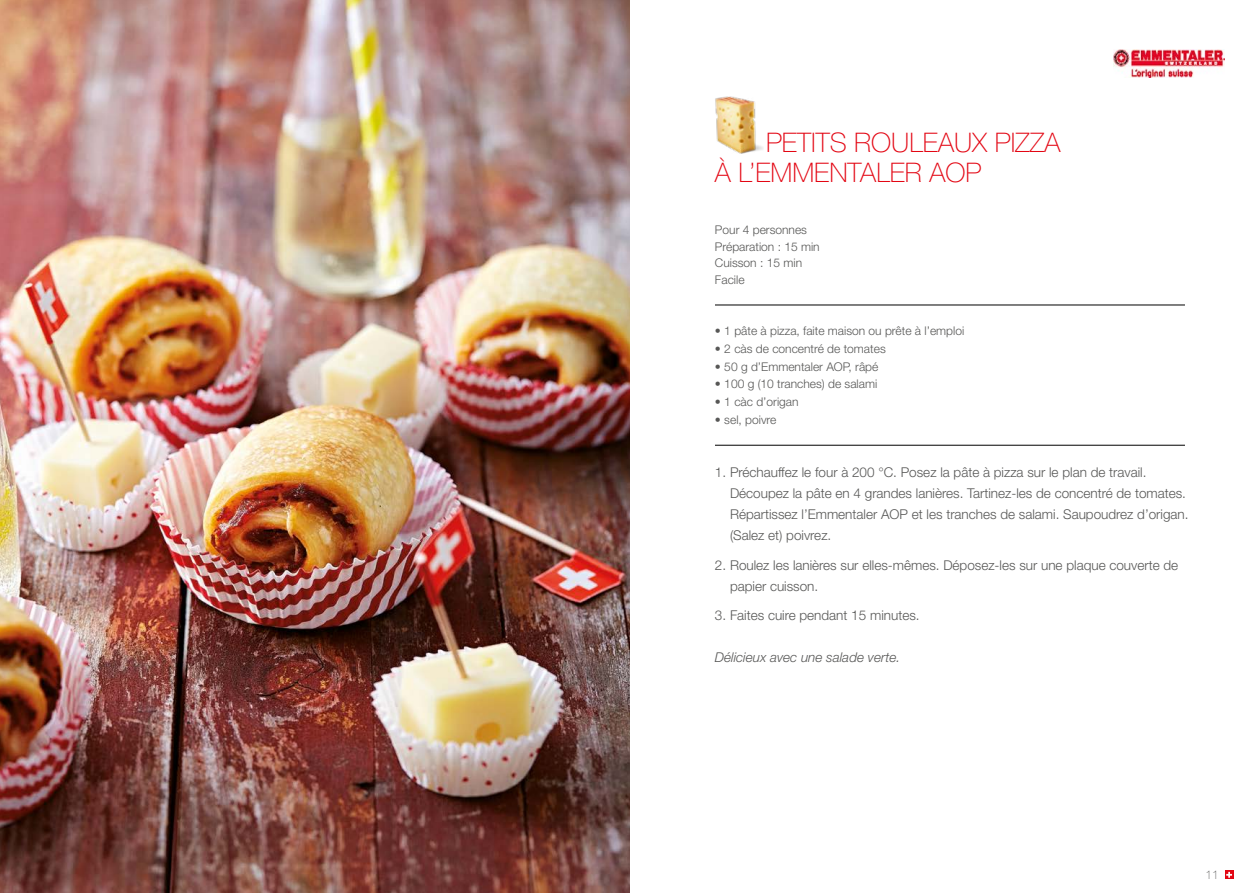
<style>
.page{position:relative;width:1259px;height:893px;background:#fff}
.page>*{position:absolute;margin:0;border:0;box-sizing:border-box;transform-origin:0 0}
.t1{font:100 27px/30px "Helvetica Neue LT Std";color:#e30613}
.t2{font:300 13.5px/21px "Helvetica Neue LT Std";color:#575756}
.t3{font:italic 300 13.5px "Helvetica Neue LT Std";color:#575756}
.t4{font:300 12px/16.5px "Helvetica Neue LT Std";color:#575756}
.t5{font:100 12px "Helvetica Neue LT Std";color:#575756}
</style>
<div class="page">
<img style="left:1113px;top:50px;width:112px;height:27px">
<img style="left:0;top:0;width:629px;height:893px">
<svg style="left:1225px;top:870px;width:8px;height:9px"></svg>
<svg style="left:1226px;top:872px;width:6px;height:6px"></svg>
<hr style="left:715px;top:305px;width:470px;height:1px;background:#000">
<hr style="left:715px;top:445px;width:470px;height:1px;background:#000">
<img style="left:715px;top:96px;width:48px;height:58px">
<h1 class="t1" style="left:715px;top:128px;width:347px;text-indent:51px">PETITS ROULEAUX PIZZA<br>À L’EMMENTALER AOP</h1>
<p class="t4" style="left:715px;top:221px;width:106px">Pour 4 personnes<br>Préparation : 15 min<br>Cuisson : 15 min<br>Facile</p>
<p class="t4" style="left:715px;top:322px;width:251px">• 1 pâte à pizza, faite maison ou prête à l’emploi</p>
<p class="t4" style="left:715px;top:340px;width:172px">• 2 càs de concentré de tomates</p>
<p class="t4" style="left:715px;top:358px;width:165px">• 50 g d’Emmentaler AOP, râpé</p>
<p class="t4" style="left:715px;top:375px;width:164px">• 100 g (10 tranches) de salami</p>
<p class="t4" style="left:715px;top:393px;width:85px">• 1 càc d’origan</p>
<p class="t4" style="left:715px;top:411px;width:63px">• sel, poivre</p>
<p class="t2" style="left:730px;top:461px;width:460px;text-indent:-15px">1. Préchauffez le four à 200 °C. Posez la pâte à pizza sur le plan de travail.<br>Découpez la pâte en 4 grandes lanières. Tartinez-les de concentré de tomates.<br>Répartissez l’Emmentaler AOP et les tranches de salami. Saupoudrez d’origan. (Salez et) poivrez.</p>
<p class="t2" style="left:730px;top:554px;width:450px;text-indent:-15px">2. Roulez les lanières sur elles-mêmes. Déposez-les sur une plaque couverte de papier cuisson.</p>
<p class="t2" style="left:715px;top:604px;width:206px">3. Faites cuire pendant 15 minutes.</p>
<p class="t3" style="left:715px;top:649px;width:187px">Délicieux avec une salade verte.</p>
<p class="t5" style="left:1205px;top:868px;width:15px">11</p>
</div>
